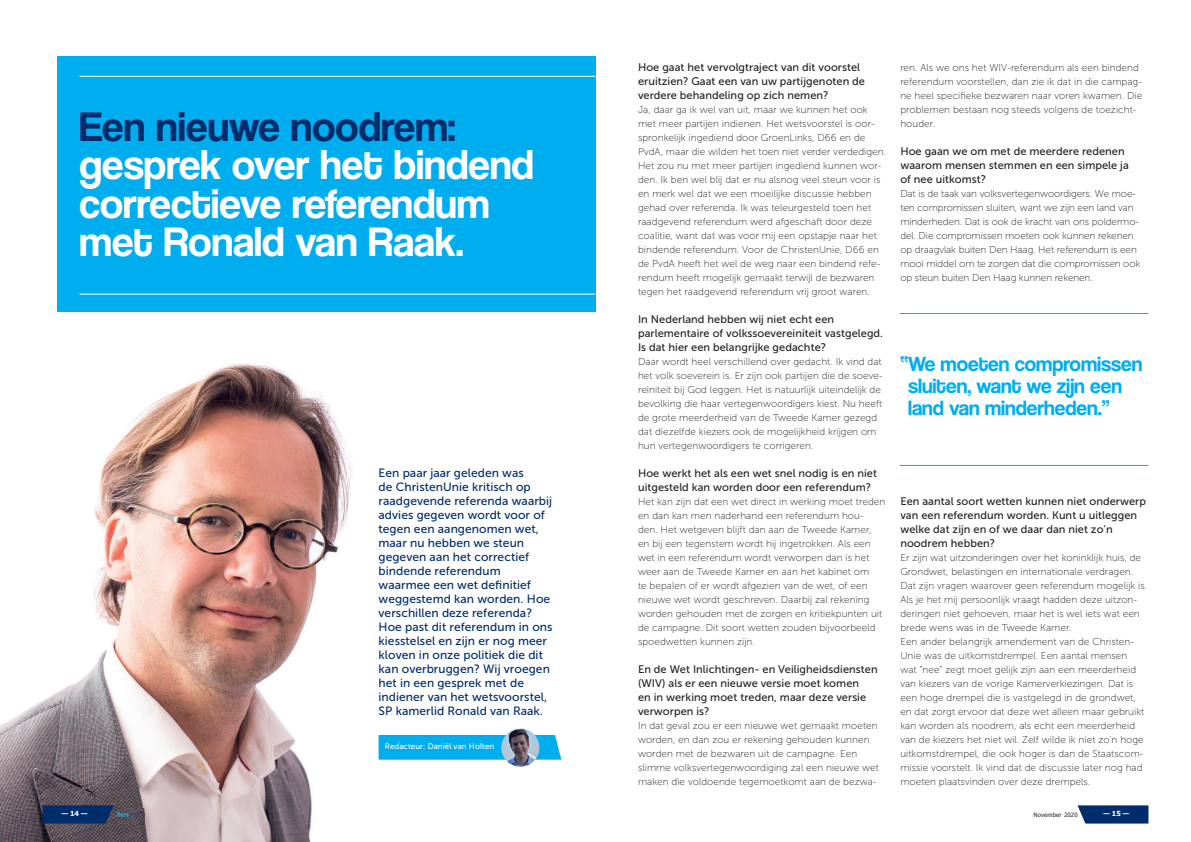
<style>
.page{position:relative;width:1191px;height:842px;background:#fff}
.page>*{position:absolute;margin:0;border:0;box-sizing:border-box;transform-origin:0 0}
.t1{font:42.9px/38.5px "Coolvetica Rg";letter-spacing:.005em;color:#fff}
.t2{font:42.9px "Coolvetica Rg";letter-spacing:.005em;color:#002c6b}
.t3{font:21.3px/22.1px "Coolvetica Rg";color:#00aeef}
.t4{font:12px/14px "Museo Sans 500";letter-spacing:.005em;color:#002c6b}
.t5{font:11px/14px "Museo Sans 500";letter-spacing:.005em;color:#231f20}
.t6{font:10px/14px "Museo Sans 100";letter-spacing:.005em;color:#231f20}
.t7{font:8px "Museo Sans 500";letter-spacing:.005em;color:#fff}
.t8{font:700 7px "Tahoma";color:#fff}
.t9{font:6px "Tahoma";letter-spacing:.03em;color:#231f20}
</style>
<div class="page">
<img style="left:0;top:363px;width:562px;height:479px">
<svg style="left:43px;top:805px;width:70px;height:18px"></svg>
<svg style="left:1077px;top:805px;width:71px;height:18px"></svg>
<img style="left:116px;top:809px;width:29px;height:15px">
<div style="left:57px;top:57px;width:538px;height:255px;background:#00aeef"></div>
<hr style="left:79px;top:76px;width:516px;height:1px;background:#fff">
<hr style="left:79px;top:294px;width:516px;height:1px;background:#fff">
<svg style="left:378px;top:735px;width:183px;height:25px"></svg>
<img style="left:501px;top:729px;width:38px;height:38px;border-radius:19px">
<hr style="left:899px;top:313px;width:249px;height:1px;background:#00aeef">
<hr style="left:899px;top:465px;width:249px;height:1px;background:#00aeef">
<h1 class="t2" style="left:79px;top:101px;width:377px">Een nieuwe noodrem:</h1>
<h1 class="t1" style="left:79px;top:145px;width:456px">gesprek over het bindend correctieve referendum met Ronald van Raak.</h1>
<p class="t4" style="left:378px;top:466px;width:175px">Een paar jaar geleden was<br>de ChristenUnie kritisch op raadgevende referenda waarbij advies gegeven wordt voor of tegen een aangenomen wet, maar nu hebben we steun gegeven aan het correctief bindende referendum waarmee een wet definitief weggestemd kan worden. Hoe verschillen deze referenda?<br>Hoe past dit referendum in ons kiesstelsel en zijn er nog meer kloven in onze politiek die dit kan overbruggen? Wij vroegen het in een gesprek met de indiener van het wetsvoorstel,<br>SP kamerlid Ronald van Raak.</p>
<p class="t7" style="left:385px;top:742px;width:111px">Redacteur: Daniël van Holten</p>
<p class="t5" style="left:638px;top:60px;width:228px">Hoe gaat het vervolgtraject van dit voorstel eruitzien? Gaat een van uw partijgenoten de verdere behandeling op zich nemen?</p>
<p class="t6" style="left:638px;top:102px;width:250px">Ja, daar ga ik wel van uit, maar we kunnen het ook met meer partijen indienen. Het wetsvoorstel is oor&shy;spronkelijk ingediend door GroenLinks, D66 en de PvdA, maar die wilden het toen niet verder verdedigen.<br>Het zou nu met meer partijen ingediend kunnen wor&shy;den. Ik ben wel blij dat er nu alsnog veel steun voor is en merk wel dat we een moeilijke discussie hebben gehad over referenda. Ik was teleurgesteld toen het raadgevend referendum werd afgeschaft door deze coalitie, want dat was voor mij een opstapje naar het bindende referendum. Voor de ChristenUnie, D66 en de PvdA heeft het wel de weg naar een bindend refe&shy;rendum heeft mogelijk gemaakt terwijl de bezwaren tegen het raadgevend referendum vrij groot waren.</p>
<p class="t5" style="left:638px;top:312px;width:246px">In Nederland hebben wij niet echt een parlementaire of volkssoevereiniteit vastgelegd.<br>Is dat hier een belangrijke gedachte?</p>
<p class="t6" style="left:638px;top:354px;width:246px">Daar wordt heel verschillend over gedacht. Ik vind dat het volk soeverein is. Er zijn ook partijen die de soeve&shy;reiniteit bij God leggen. Het is natuurlijk uiteindelijk de bevolking die haar vertegenwoordigers kiest. Nu heeft de grote meerderheid van de Tweede Kamer gezegd dat diezelfde kiezers ook de mogelijkheid krijgen om hun vertegenwoordigers te corrigeren.</p>
<p class="t5" style="left:638px;top:466px;width:240px">Hoe werkt het als een wet snel nodig is en niet uitgesteld kan worden door een referendum?</p>
<p class="t6" style="left:638px;top:494px;width:249px">Het kan zijn dat een wet direct in werking moet treden en dan kan men naderhand een referendum hou&shy;den. Het wetgeven blijft dan aan de Tweede Kamer, en bij een tegenstem wordt hij ingetrokken. Als een wet in een referendum wordt verworpen dan is het weer aan de Tweede Kamer en aan het kabinet om<br>te bepalen of er wordt afgezien van de wet, of een nieuwe wet wordt geschreven. Daarbij zal rekening worden gehouden met de zorgen en kritiekpunten uit de campagne. Dit soort wetten zouden bijvoorbeeld spoedwetten kunnen zijn.</p>
<p class="t5" style="left:638px;top:662px;width:241px">En de Wet Inlichtingen- en Veiligheidsdiensten (WIV) als er een nieuwe versie moet komen<br>en in werking moet treden, maar deze versie verworpen is?</p>
<p class="t6" style="left:638px;top:718px;width:242px">In dat geval zou er een nieuwe wet gemaakt moeten worden, en dan zou er rekening gehouden kunnen worden met de bezwaren uit de campagne. Een slimme volksvertegenwoordiging zal een nieuwe wet maken die voldoende tegemoetkomt aan de bezwa-</p>
<p class="t6" style="left:900px;top:60px;width:243px">ren. Als we ons het WIV-referendum als een bindend referendum voorstellen, dan zie ik dat in die campag&shy;ne heel specifieke bezwaren naar voren kwamen. Die problemen bestaan nog steeds volgens de toezicht&shy;houder.</p>
<p class="t5" style="left:900px;top:144px;width:230px">Hoe gaan we om met de meerdere redenen waarom mensen stemmen en een simpele ja of nee uitkomst?</p>
<p class="t6" style="left:900px;top:186px;width:241px">Dat is de taak van volksvertegenwoordigers. We moe&shy;ten compromissen sluiten, want we zijn een land van minderheden. Dat is ook de kracht van ons poldermo&shy;del. Die compromissen moeten ook kunnen rekenen op draagvlak buiten Den Haag. Het referendum is een mooi middel om te zorgen dat die compromissen ook op steun buiten Den Haag kunnen rekenen.</p>
<h2 class="t3" style="left:908px;top:352px;width:236px;text-indent:-8px">“ We moeten compromissen sluiten, want we zijn een land van minderheden.”</h2>
<p class="t5" style="left:900px;top:494px;width:247px">Een aantal soort wetten kunnen niet onderwerp van een referendum worden. Kunt u uitleggen welke dat zijn en of we daar dan niet zo’n noodrem hebben?</p>
<p class="t6" style="left:900px;top:550px;width:248px">Er zijn wat uitzonderingen over het koninklijk huis, de Grondwet, belastingen en internationale verdragen.<br>Dat zijn vragen waarover geen referendum mogelijk is.<br>Als je het mij persoonlijk vraagt hadden deze uitzon&shy;deringen niet gehoeven, maar het is wel iets wat een brede wens was in de Tweede Kamer.<br>Een ander belangrijk amendement van de Christen-Unie was de uitkomstdrempel. Een aantal mensen<br>wat “nee” zegt moet gelijk zijn aan een meerderheid van kiezers van de vorige Kamerverkiezingen. Dat is een hoge drempel die is vastgelegd in de grondwet, en dat zorgt ervoor dat deze wet alleen maar gebruikt kan worden als noodrem, als echt een meerderheid van de kiezers het niet wil. Zelf wilde ik niet zo’n hoge uitkomstdrempel, die ook hoger is dan de Staatscom&shy;missie voorstelt. Ik vind dat de discussie later nog had moeten plaatsvinden over deze drempels.</p>
<p class="t8" style="left:62px;top:809px;width:27px">— 14 —</p>
<p class="t9" style="left:1033px;top:811px;width:46px">November 2020</p>
<p class="t8" style="left:1103px;top:809px;width:27px">— 15 —</p>
</div>
